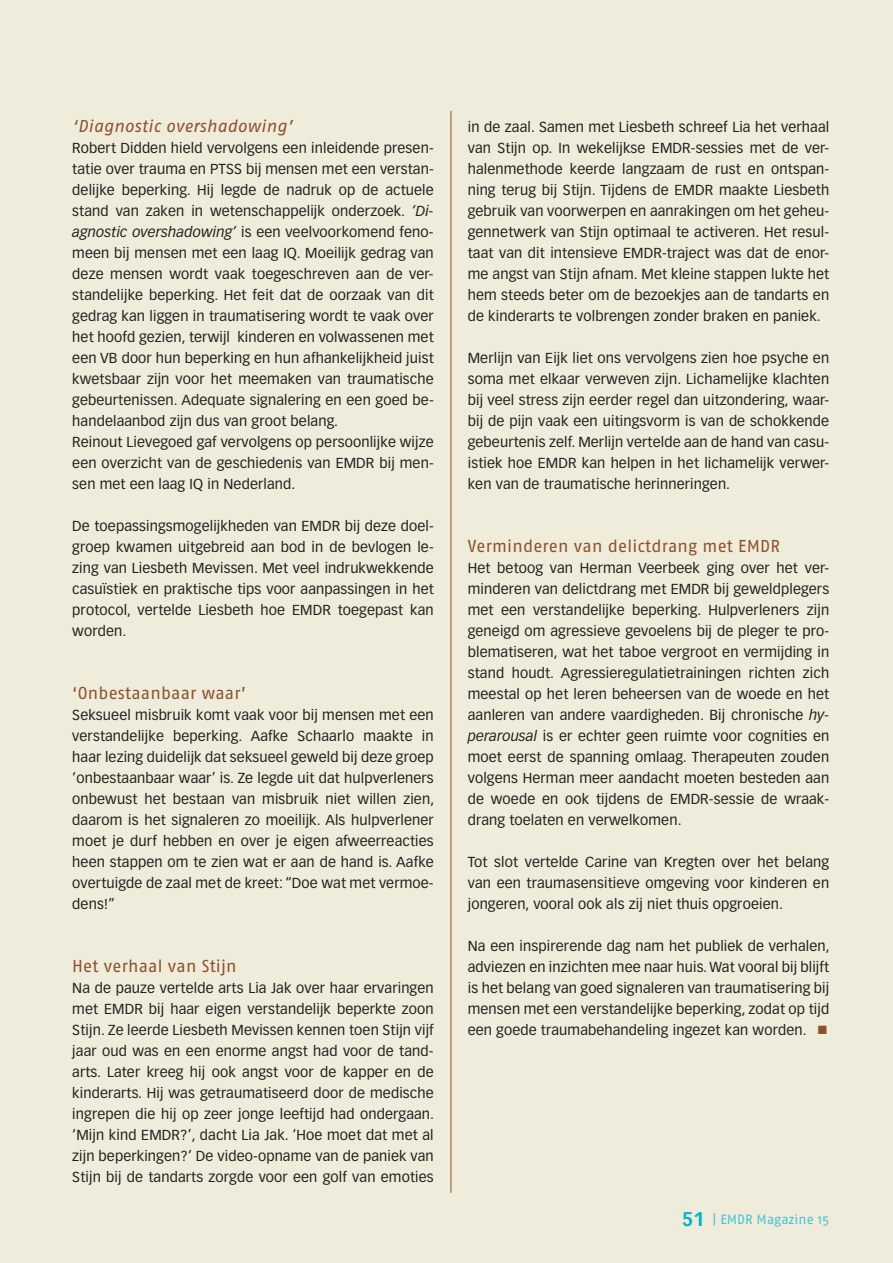
<style>
.page{position:relative;width:893px;height:1263px;background:#efecdb}
.page>*{position:absolute;margin:0;border:0;box-sizing:border-box;transform-origin:0 0}
.t1{font:17.25px "Fago No";letter-spacing:.01em;color:#8b522b}
.t2{font:italic 17.25px "Fago No";letter-spacing:.01em;color:#8b522b}
.t3{font:14.25px/21px "Vectora LH";letter-spacing:.01em;color:#231f20;text-align:justify}
.t4{font:13.5px "Fago No";color:#46c3d3}
.s1{font-style:italic}
.s2{font-family:"Vectora LH";font-weight:700;font-size:19.5px;color:#00b5cc}
</style>
<div class="page">
<hr style="left:451px;top:111px;width:1px;height:1082px;background:#8b522b">
<p class="t2" style="left:72px;top:118px;width:222px">‘Diagnostic overshadowing’</p>
<p class="t3" style="left:72px;top:138px;width:363px;text-align:left">Robert Didden hield vervolgens een inleidende presen&shy;tatie over trauma en PTSS bij mensen met een verstan&shy;delijke beperking. Hij legde de nadruk op de actuele stand van zaken in wetenschappelijk onderzoek. <span class="s1">‘Di&shy;agnostic overshadowing’</span> is een veelvoorkomend feno&shy;meen bij mensen met een laag IQ. Moeilijk gedrag van deze mensen wordt vaak toegeschreven aan de ver&shy;standelijke beperking. Het feit dat de oorzaak van dit gedrag kan liggen in traumatisering wordt te vaak over het hoofd gezien, terwijl kinderen en volwassenen met een VB door hun beperking en hun afhankelijkheid juist kwetsbaar zijn voor het meemaken van traumatische gebeurtenissen. Adequate signalering en een goed be&shy;handelaanbod zijn dus van groot belang.<br>Reinout Lievegoed gaf vervolgens op persoonlijke wijze een overzicht van de geschiedenis van EMDR bij men&shy;sen met een laag IQ in Nederland.</p>
<p class="t3" style="left:72px;top:516px;width:363px">De toepassingsmogelijkheden van EMDR bij deze doel&shy;groep kwamen uitgebreid aan bod in de bevlogen le&shy;zing van Liesbeth Mevissen. Met veel indrukwekkende casuïstiek en praktische tips voor aanpassingen in het protocol, vertelde Liesbeth hoe EMDR toegepast kan worden.</p>
<p class="t1" style="left:72px;top:685px;width:175px">‘Onbestaanbaar waar’</p>
<p class="t3" style="left:72px;top:705px;width:363px">Seksueel misbruik komt vaak voor bij mensen met een verstandelijke beperking. Aafke Schaarlo maakte in haar lezing duidelijk dat seksueel geweld bij deze groep ‘onbestaanbaar waar’ is. Ze legde uit dat hulpverleners onbewust het bestaan van misbruik niet willen zien, daarom is het signaleren zo moeilijk. Als hulpverlener moet je durf hebben en over je eigen afweerreacties heen stappen om te zien wat er aan de hand is. Aafke overtuigde de zaal met de kreet: “Doe wat met vermoe&shy;dens!”</p>
<p class="t1" style="left:72px;top:958px;width:166px">Het verhaal van Stijn</p>
<p class="t3" style="left:72px;top:978px;width:363px">Na de pauze vertelde arts Lia Jak over haar ervaringen met EMDR bij haar eigen verstandelijk beperkte zoon Stijn. Ze leerde Liesbeth Mevissen kennen toen Stijn vijf jaar oud was en een enorme angst had voor de tand&shy;arts. Later kreeg hij ook angst voor de kapper en de kinderarts. Hij was getraumatiseerd door de medische ingrepen die hij op zeer jonge leeftijd had ondergaan. ‘Mijn kind EMDR?’, dacht Lia Jak. ‘Hoe moet dat met al zijn beperkingen?’ De video-opname van de paniek van Stijn bij de tandarts zorgde voor een golf van emoties</p>
<p class="t3" style="left:468px;top:117px;width:363px">in de zaal. Samen met Liesbeth schreef Lia het verhaal van Stijn op. In wekelijkse EMDR-sessies met de ver&shy;halenmethode keerde langzaam de rust en ontspan&shy;ning terug bij Stijn. Tijdens de EMDR maakte Liesbeth gebruik van voorwerpen en aanrakingen om het geheu&shy;gennetwerk van Stijn optimaal te activeren. Het resul&shy;taat van dit intensieve EMDR-traject was dat de enor&shy;me angst van Stijn afnam. Met kleine stappen lukte het hem steeds beter om de bezoekjes aan de tandarts en de kinderarts te volbrengen zonder braken en paniek.</p>
<p class="t3" style="left:468px;top:348px;width:363px">Merlijn van Eijk liet ons vervolgens zien hoe psyche en soma met elkaar verweven zijn. Lichamelijke klachten bij veel stress zijn eerder regel dan uitzondering, waar&shy;bij de pijn vaak een uitingsvorm is van de schokkende gebeurtenis zelf. Merlijn vertelde aan de hand van casu&shy;istiek hoe EMDR kan helpen in het lichamelijk verwer&shy;ken van de traumatische herinneringen.</p>
<p class="t1" style="left:468px;top:538px;width:314px">Verminderen van delictdrang met EMDR</p>
<p class="t3" style="left:468px;top:558px;width:363px">Het betoog van Herman Veerbeek ging over het ver&shy;minderen van delictdrang met EMDR bij geweldplegers met een verstandelijke beperking. Hulpverleners zijn geneigd om agressieve gevoelens bij de pleger te pro&shy;blematiseren, wat het taboe vergroot en vermijding in stand houdt. Agressieregulatietrainingen richten zich meestal op het leren beheersen van de woede en het aanleren van andere vaardigheden. Bij chronische <span class="s1">hy&shy;perarousal</span> is er echter geen ruimte voor cognities en moet eerst de spanning omlaag. Therapeuten zouden volgens Herman meer aandacht moeten besteden aan de woede en ook tijdens de EMDR-sessie de wraak&shy;drang toelaten en verwelkomen.</p>
<p class="t3" style="left:468px;top:852px;width:363px">Tot slot vertelde Carine van Kregten over het belang van een traumasensitieve omgeving voor kinderen en jongeren, vooral ook als zij niet thuis opgroeien.</p>
<p class="t3" style="left:468px;top:936px;width:363px">Na een inspirerende dag nam het publiek de verhalen, adviezen en inzichten mee naar huis. Wat vooral bij blijft is het belang van goed signaleren van traumatisering bij mensen met een verstandelijke beperking, zodat op tijd een goede traumabehandeling ingezet kan worden.</p>
<p class="t4" style="left:682px;top:1213px;width:149px"><span class="s2">51</span> | EMDR Magazine 15</p>
</div>
